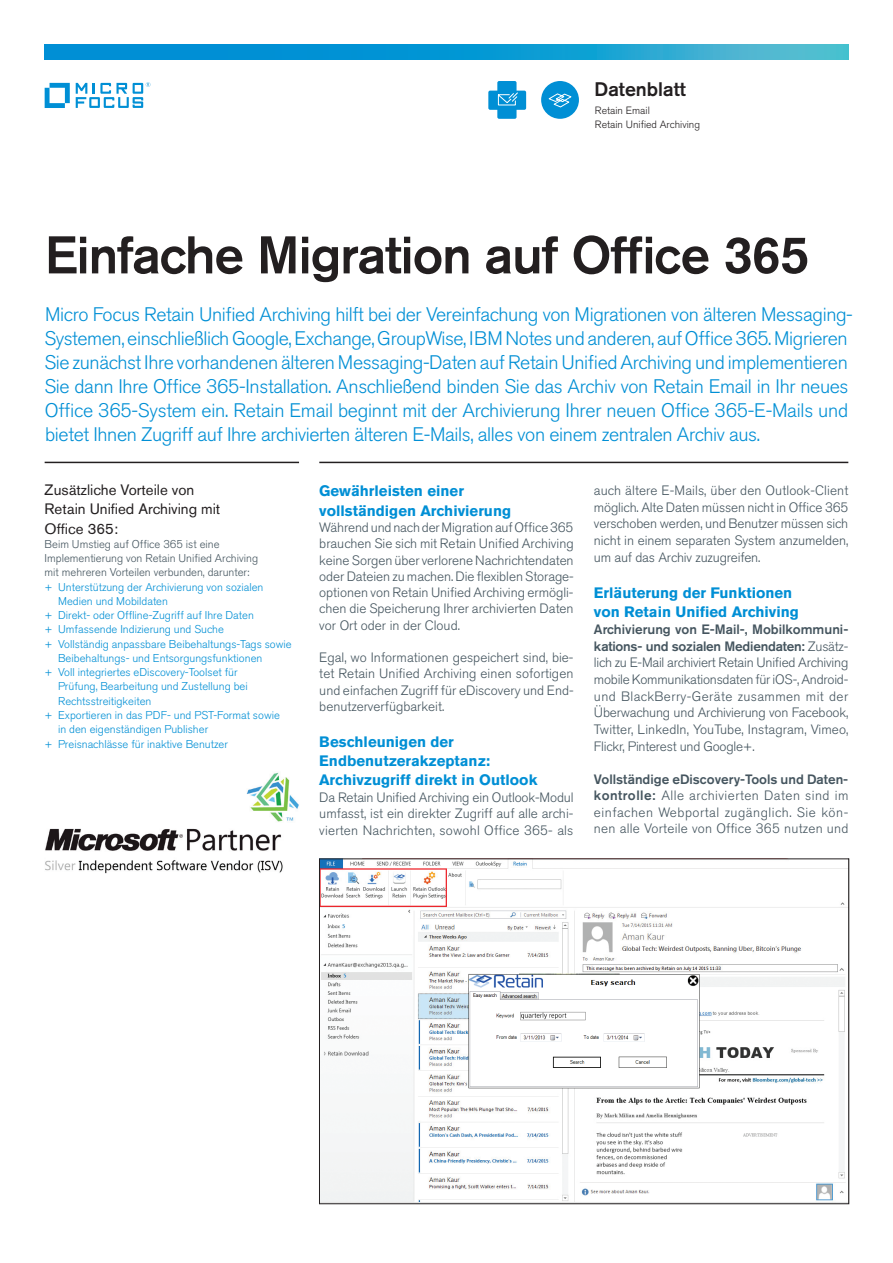
<style>
.page{position:relative;width:893px;height:1263px;background:#fff}
.page>*{position:absolute;margin:0;border:0;box-sizing:border-box;transform-origin:0 0}
.t1{font:500 52.5px "Akzidenz Grotesk BE";letter-spacing:-.02em;color:#231f20}
.t2{font:300 19.5px/24px "Akzidenz Grotesk BE";letter-spacing:-.02em;color:#008fd5}
.t3{font:500 19.5px "Akzidenz Grotesk BE";color:#231f20}
.t4{font:700 15px/19.5px "Akzidenz Grotesk BE";color:#008fd5}
.t5{font:15px/19.5px "Akzidenz Grotesk BE";color:#231f20}
.t6{font:300 13.5px/16.6px "Akzidenz Grotesk BE";color:#45555f;text-align:justify}
.t7{font:300 11.25px "Akzidenz Grotesk BE";color:#008fd5}
.t8{font:300 11.25px/14.2px "Akzidenz Grotesk BE";color:#45555f}
.t9{font:300 10.5px/14.2px "Akzidenz Grotesk BE";color:#231f20}
.s1{font-weight:500}
</style>
<div class="page">
<hr style="left:45px;top:462px;width:254px;height:1px;background:#231f20">
<hr style="left:319px;top:462px;width:529px;height:1px;background:#231f20">
<svg style="left:45px;top:45px;width:803px;height:14px;background:#149dd3"></svg>
<svg style="left:45px;top:83px;width:25px;height:25px"></svg>
<svg style="left:76px;top:82px;width:74px;height:26px"></svg>
<img style="left:45px;top:772px;width:254px;height:102px">
<div style="left:541px;top:81px;width:38px;height:38px;background:#008fd5;border-radius:50%"></div>
<svg style="left:548px;top:93px;width:24px;height:15px"></svg>
<svg style="left:488px;top:81px;width:38px;height:38px"></svg>
<img style="left:321px;top:861px;width:526px;height:341px">
<h2 class="t3" style="left:594px;top:77px;width:93px">Datenblatt</h2>
<p class="t9" style="left:595px;top:103px;width:107px">Retain Email<br>Retain Unified Archiving</p>
<h1 class="t1" style="left:45px;top:223px;width:766px">Einfache Migration auf Office 365</h1>
<p class="t2" style="left:44px;top:303px;width:810px">Micro Focus Retain Unified Archiving hilft bei der Vereinfachung von Migrationen von älteren Messaging-Systemen, einschließlich Google, Exchange, GroupWise, IBM Notes und anderen, auf Office 365. Migrieren Sie zunächst Ihre vorhandenen älteren Messaging-Daten auf Retain Unified Archiving und implementieren Sie dann Ihre Office 365-Installation. Anschließend binden Sie das Archiv von Retain Email in Ihr neues Office 365-System ein. Retain Email beginnt mit der Archivierung Ihrer neuen Office 365-E-Mails und bietet Ihnen Zugriff auf Ihre archivierten älteren E-Mails, alles von einem zentralen Archiv aus.</p>
<p class="t4" style="left:319px;top:481px;width:193px">Gewährleisten einer vollständigen Archivierung</p>
<p class="t6" style="left:319px;top:519px;width:256px">Während und nach der Migration auf Office 365 brauchen Sie sich mit Retain Unified Archiving keine Sorgen über verlorene Nachrichtendaten oder Dateien zu machen. Die flexiblen Storage&shy;optionen von Retain Unified Archiving ermögli&shy;chen die Speicherung Ihrer archivierten Daten vor Ort oder in der Cloud.</p>
<p class="t6" style="left:319px;top:650px;width:256px">Egal, wo Informationen gespeichert sind, bie&shy;tet Retain Unified Archiving einen sofortigen und einfachen Zugriff für eDiscovery und End&shy;benutzerverfügbarkeit.</p>
<p class="t4" style="left:319px;top:732px;width:220px">Beschleunigen der<br>Endbenutzerakzeptanz:<br>Archivzugriff direkt in Outlook</p>
<p class="t6" style="left:319px;top:789px;width:256px">Da Retain Unified Archiving ein Outlook-Modul umfasst, ist ein direkter Zugriff auf alle archi&shy;vierten Nachrichten, sowohl Office 365- als</p>
<p class="t5" style="left:45px;top:480px;width:177px">Zusätzliche Vorteile von<br>Retain Unified Archiving mit<br>Office 365:</p>
<p class="t8" style="left:45px;top:537px;width:215px">Beim Umstieg auf Office 365 ist eine<br>Implementierung von Retain Unified Archiving mit mehreren Vorteilen verbunden, darunter:</p>
<p class="t7" style="left:45px;top:580px;width:220px">+ Unterstützung der Archivierung von sozialen</p>
<p class="t7" style="left:58px;top:595px;width:111px">Medien und Mobildaten</p>
<p class="t7" style="left:45px;top:609px;width:211px">+ Direkt- oder Offline-Zugriff auf Ihre Daten</p>
<p class="t7" style="left:45px;top:623px;width:181px">+ Umfassende Indizierung und Suche</p>
<p class="t7" style="left:45px;top:637px;width:249px">+ Vollständig anpassbare Beibehaltungs-Tags sowie</p>
<p class="t7" style="left:58px;top:652px;width:206px">Beibehaltungs- und Entsorgungsfunktionen</p>
<p class="t7" style="left:45px;top:666px;width:194px">+ Voll integriertes eDiscovery-Toolset für</p>
<p class="t7" style="left:58px;top:680px;width:191px">Prüfung, Bearbeitung und Zustellung bei</p>
<p class="t7" style="left:58px;top:694px;width:95px">Rechtsstreitigkeiten</p>
<p class="t7" style="left:45px;top:709px;width:237px">+ Exportieren in das PDF- und PST-Format sowie</p>
<p class="t7" style="left:58px;top:723px;width:152px">in den eigenständigen Publisher</p>
<p class="t7" style="left:45px;top:737px;width:185px">+ Preisnachlässe für inaktive Benutzer</p>
<p class="t6" style="left:594px;top:482px;width:256px">auch ältere E-Mails, über den Outlook-Client möglich. Alte Daten müssen nicht in Office 365 verschoben werden, und Benutzer müssen sich nicht in einem separaten System anzumelden, um auf das Archiv zuzugreifen.</p>
<p class="t4" style="left:594px;top:583px;width:206px">Erläuterung der Funktionen von Retain Unified Archiving</p>
<p class="t6" style="left:594px;top:621px;width:256px"><span class="s1">Archivierung von E-Mail-, Mobilkommuni&shy;kations- und sozialen Mediendaten:</span> Zusätz&shy;lich zu E-Mail archiviert Retain Unified Archiving mobile Kommunikationsdaten für iOS-, Android&shy;und BlackBerry-Geräte zusammen mit der Überwachung und Archivierung von Facebook, Twitter, LinkedIn, YouTube, Instagram, Vimeo, Flickr, Pinterest und Google+.</p>
<p class="t6" style="left:594px;top:771px;width:256px"><span class="s1">Vollständige eDiscovery-Tools und Daten&shy;kontrolle:</span> Alle archivierten Daten sind im einfachen Webportal zugänglich. Sie kön&shy;nen alle Vorteile von Office 365 nutzen und</p>
</div>
